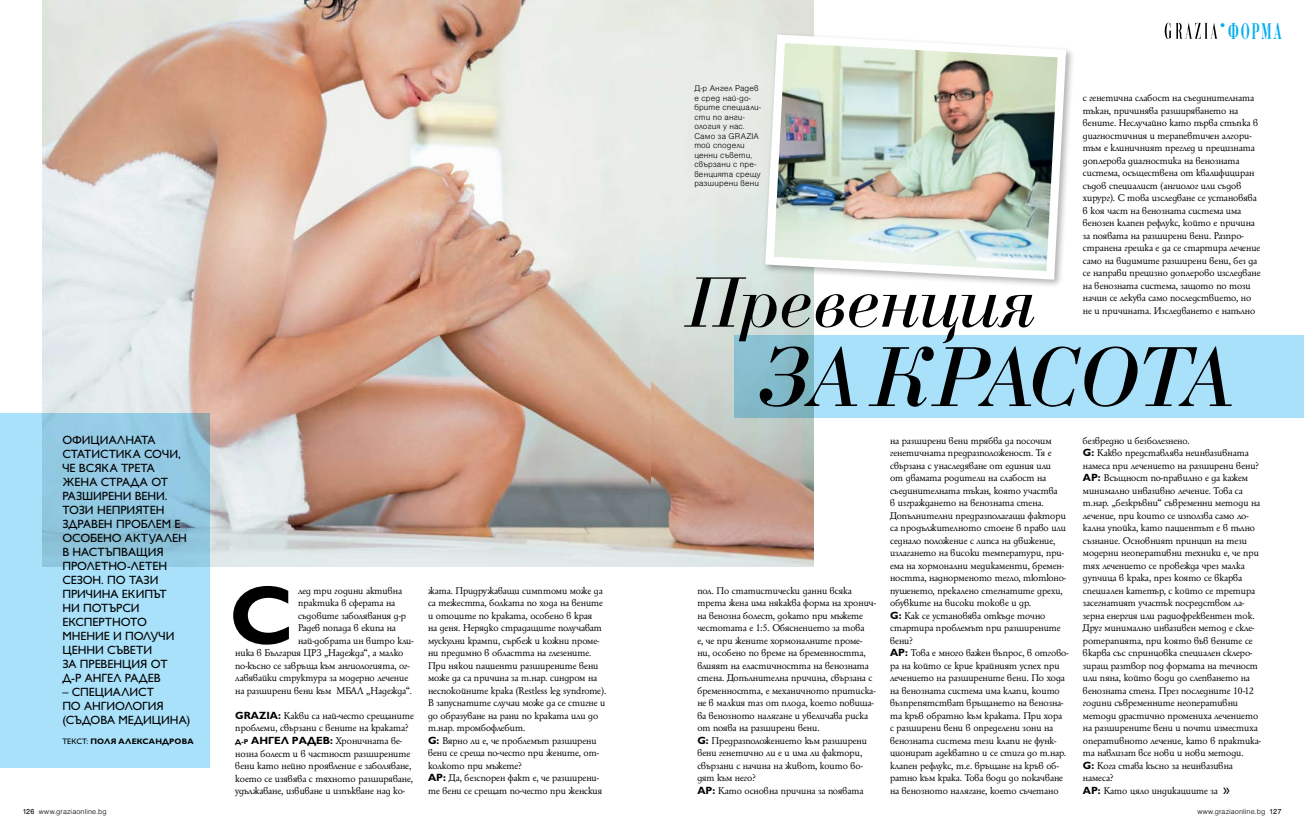
<style>
.page{position:relative;width:1304px;height:837px;background:#fff}
.page>*{position:absolute;margin:0;border:0;box-sizing:border-box;transform-origin:0 0}
.t1{font:italic 88.9px "Bodoni C";letter-spacing:-.03em;color:#000}
.t2{font:700 83.8px "Gill Sans Cyr";color:#000}
.t3{font:italic 74.5px "Bodoni C";color:#000}
.t4{font:700 24px "Bodoni C";letter-spacing:.135em;color:#00aeef;scale:.5 1}
.t5{font:12px/14px "Gill Sans Cyr";color:#000}
.t6{font:10.5px/12.5px "HS Garamond Bg";color:#000}
.t7{font:700 10.5px "Gill Sans Cyr";color:#000}
.t8{font:9px/9.5px "Helen BG Light Normal";letter-spacing:.015em;color:#000}
.t9{font:8px "Helen BG Light Normal";letter-spacing:.015em;color:#000}
.t10{font:700 8px "Gill Sans Cyr";letter-spacing:.01em;color:#000}
.s1{font-weight:400}
.s2{font-family:"Gill Sans Cyr";font-weight:700}
.s3{font-size:7px}
.s4{font-family:"Gill Sans Cyr";font-size:14px}
.s5{font-family:"Helen BG Normal"}
</style>
<div class="page">
<svg style="left:1165px;top:23px;width:52px;height:16px"></svg>
<img style="left:43px;top:0;width:609px;height:566px">
<img style="left:652px;top:0;width:162px;height:566px">
<div style="left:762px;top:31px;width:318px;height:262px;background:#000;opacity:.3"></div>
<img style="left:761px;top:30px;width:309px;height:254px">
<div style="left:734px;top:335px;width:570px;height:83px;background:#aae1fa"></div>
<svg style="left:0;top:413px;width:210px;height:355px;background:#a1d7f0"></svg>
<h3 class="t4" style="left:1216px;top:19px;width:134px"><sup>•</sup>Форма</h3>
<p class="t5" style="left:62px;top:432px;width:126px">Официалната статистика сочи, че всяка трета жена страда от разширени вени.<br>Този неприятен здравен проблем е особено актуален в настъпващия пролетно-летен сезон. По тази причина екипът ни потърси експертното мнение и получи ценни съвети<br>за превенция от д-р Ангел Радев</p>
<p class="t5" style="left:62px;top:684px;width:130px">– специалист<br>по ангиология (съдова медицина)</p>
<p class="t10" style="left:62px;top:736px;width:133px"><span class="s1">Текст:</span> Поля Александрова</p>
<h2 class="t2" style="left:229px;top:566px;width:66px">С</h2>
<p class="t6" style="left:298px;top:584px;width:106px">лед три години активна</p>
<p class="t6" style="left:298px;top:596px;width:99px">практика в сферата на</p>
<p class="t6" style="left:298px;top:609px;width:110px">съдовите заболявания д-р</p>
<p class="t6" style="left:298px;top:621px;width:99px">Радев попада в екипа на</p>
<p class="t6" style="left:298px;top:634px;width:117px">най-добрата ин витро кли-</p>
<p class="t6" style="left:235px;top:646px;width:170px">ника в България ЦРЗ „Надежда“, а малко</p>
<p class="t6" style="left:235px;top:659px;width:176px">по-късно се завръща към ангиологията, ог-</p>
<p class="t6" style="left:235px;top:671px;width:174px">лавявайки структура за модерно лечение</p>
<p class="t6" style="left:235px;top:684px;width:178px">на разширени вени към МБАЛ „Надежда“.</p>
<p class="t6" style="left:235px;top:709px;width:180px"><span class="s2">GRAZIA:</span> Какви са най-често срещаните проблеми, свързани с вените на краката?</p>
<p class="t7" style="left:235px;top:734px;width:66px"><span class="s3">Д-р</span> Ангел Рад</p>
<p class="t6" style="left:235px;top:734px;width:179px;text-indent:81px"><span class="s2">ев:</span> Хроничната ве&shy;нозна болест и в частност разширените вени като нейно проявление е заболяване, което се изявява с тяхното разширяване, удължаване, извиване и изпъкване над ко-</p>
<p class="t8" style="left:694px;top:84px;width:68px">Д-р Ангел Радев е сред най-до&shy;брите специали&shy;сти по анги&shy;ология у нас.<br>Само за GRAZIA той сподели ценни съвети, свързани с пре&shy;венцията срещу разширени вени</p>
<p class="t6" style="left:1083px;top:92px;width:179px">с генетична слабост на съединителната тъкан, причинява разширяването на вените. Неслучайно като първа стъпка в диагностичния и терапевтичен алгори&shy;тъм е клиничният преглед и прецизната доплерова диагностика на венозната система, осъществена от квалифициран съдов специалист (ангиолог или съдов хирург). С това изследване се установява в коя част на венозната система има венозен клапен рефлукс, който е причина за появата на разширени вени. Разпро&shy;странена грешка е да се стартира лечение само на видимите разширени вени, без да се направи прецизно доплерово изследване на венозната система, защото по този начин се лекува само последствието, но не и причината. Изследването е напълно</p>
<h1 class="t1" style="left:759px;top:331px;width:476px">За красота</h1>
<h3 class="t3" style="left:686px;top:264px;width:352px">Превенция</h3>
<p class="t6" style="left:428px;top:584px;width:180px">жата. Придружаващи симптоми може да са тежестта, болката по хода на вените и отоците по краката, особено в края<br>на деня. Нерядко страдащите получават мускулни крампи, сърбеж и кожни проме&shy;ни предимно в областта на глезените.<br>При някои пациенти разширените вени може да са причина за т.нар. синдром на неспокойните крака (Restless leg syndrome).<br>В запуснатите случаи може да се стигне и до образуване на рани по краката или до т.нар. тромбофлебит.<br><span class="s2">G:</span> Вярно ли е, че проблемът разширени вени се среща по-често при жените, от&shy;колкото при мъжете?<br><span class="s2">АР:</span> Да, безспорен факт е, че разширени&shy;те вени се срещат по-често при женския</p>
<p class="t6" style="left:697px;top:584px;width:180px">пол. По статистически данни всяка трета жена има някаква форма на хронич&shy;на венозна болест, докато при мъжете честотата е 1:5. Обяснението за това<br>е, че при жените хормоналните проме&shy;ни, особено по време на бременността, влияят на еластичността на венозната стена. Допълнителна причина, свързана с бременността, е механичното притиска&shy;не в малкия таз от плода, което повиша&shy;ва венозното налягане и увеличава риска от поява на разширени вени.<br><span class="s2">G:</span> Предразположението към разширени вени генетично ли е и има ли фактори, свързани с начина на живот, които во&shy;дят към него?<br><span class="s2">АР:</span> Като основна причина за появата</p>
<p class="t6" style="left:890px;top:434px;width:180px">на разширени вени трябва да посочим генетичната предразположеност. Тя е свързана с унаследяване от единия или<br>от двамата родители на слабост на съединителната тъкан, която участва<br>в изграждането на венозната стена.<br>Допълнителни предразполагащи фактори са продължителното стоене в право или седнало положение с липса на движение, излагането на високи температури, при&shy;ема на хормонални медикаменти, бремен&shy;ността, наднорменото тегло, тютюно&shy;пушенето, прекалено стегнатите дрехи, обувките на високи токове и др.<br><span class="s2">G:</span> Как се установява откъде точно стартира проблемът при разширените вени?<br><span class="s2">АР:</span> Това е много важен въпрос, в отгово&shy;ра на който се крие крайният успех при лечението на разширените вени. По хода на венозната система има клапи, които възпрепятстват връщането на венозна&shy;та кръв обратно към краката. При хора<br>с разширени вени в определени зони на венозната система тези клапи не функ&shy;ционират адекватно и се стига до т.нар. клапен рефлукс, т.е. връщане на кръв об&shy;ратно към крака. Това води до покачване на венозното налягане, което съчетано</p>
<p class="t6" style="left:1083px;top:434px;width:180px">безвредно и безболезнено.<br><span class="s2">G:</span> Какво представлява неинвазивната намеса при лечението на разширени вени?<br><span class="s2">АР:</span> Всъщност по-правилно е да кажем минимално инвазивно лечение. Това са т.нар. „безкръвни“ съвременни методи на лечение, при които се използва само ло&shy;кална упойка, като пациентът е в пълно съзнание. Основният принцип на тези модерни неоперативни техники е, че при тях лечението се провежда чрез малка дупчица в крака, през която се вкарва специален катетър, с който се третира засегнатият участък посредством ла&shy;зерна енергия или радиофреквентен ток.<br>Друг минимално инвазивен метод е скле&shy;ротерапията, при която във вените се вкарва със спринцовка специален склеро&shy;зиращ разтвор под формата на течност или пяна, който води до слепването на венозната стена. През последните 10-12 години съвременните неоперативни методи драстично промениха лечението на разширените вени и почти изместиха оперативното лечение, като в практика&shy;та навлизат все нови и нови методи.<br><span class="s2">G:</span> Кога става късно за неинвазивна намеса?<br><span class="s2">АР:</span> Като цяло индикациите за <span class="s4">»</span></p>
<p class="t9" style="left:23px;top:807px;width:86px"><span class="s5">126</span> www.graziaonline.bg</p>
<p class="t9" style="left:1197px;top:807px;width:85px">www.graziaonline.bg <span class="s5">127</span></p>
</div>
